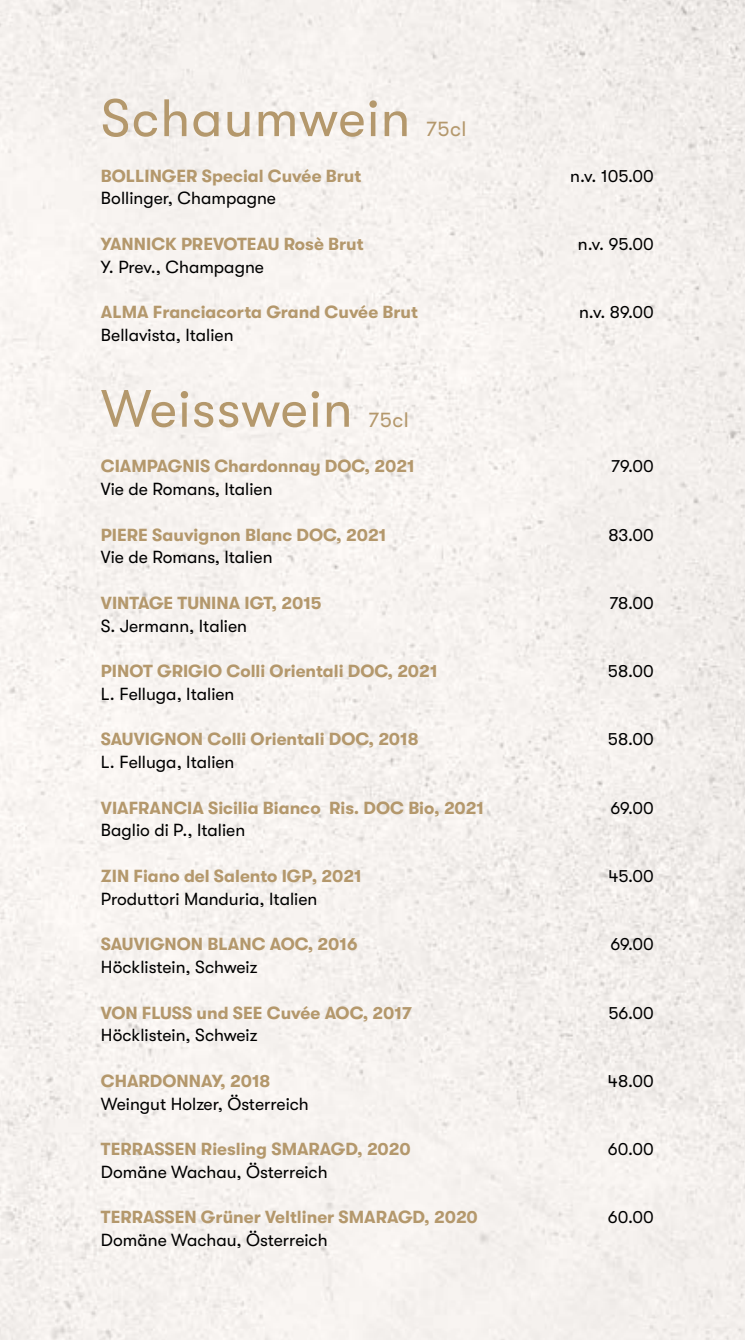
<style>
.page{position:relative;width:745px;height:1340px;background:#fff}
.page>*{position:absolute;margin:0;border:0;box-sizing:border-box;transform-origin:0 0}
.t1{font:52.5px "GT Walsheim";letter-spacing:.025em;color:#b4986c}
.t2{font:21px "GT Walsheim";letter-spacing:.025em;color:#b4986c}
.t3{font:700 17.5px "GT Walsheim";color:#b4986c}
.t4{font:17.5px "GT Walsheim";color:#000}
</style>
<div class="page">
<div style="left:0;top:0;width:744px;height:1339px;background:#f6f2ef"></div>
<h1 class="t1" style="left:101px;top:89px;width:310px">Schaumwein</h1>
<p class="t2" style="left:426px;top:117px;width:42px">75cl</p>
<p class="t3" style="left:101px;top:166px;width:262px">BOLLINGER Special Cuvée Brut</p>
<p class="t4" style="left:570px;top:166px;width:85px">n.v. 105.00</p>
<p class="t4" style="left:101px;top:189px;width:176px">Bollinger, Champagne</p>
<p class="t3" style="left:101px;top:234px;width:264px">YANNICK PREVOTEAU Rosè Brut</p>
<p class="t4" style="left:577px;top:234px;width:77px">n.v. 95.00</p>
<p class="t4" style="left:101px;top:257px;width:164px">Y. Prev., Champagne</p>
<p class="t3" style="left:101px;top:302px;width:318px">ALMA Franciacorta Grand Cuvée Brut</p>
<p class="t4" style="left:578px;top:302px;width:76px">n.v. 89.00</p>
<p class="t4" style="left:101px;top:325px;width:134px">Bellavista, Italien</p>
<h1 class="t1" style="left:101px;top:379px;width:253px">Weisswein</h1>
<p class="t2" style="left:368px;top:408px;width:42px">75cl</p>
<p class="t3" style="left:101px;top:456px;width:315px">CIAMPAGNIS Chardonnay DOC, 2021</p>
<p class="t4" style="left:611px;top:456px;width:44px">79.00</p>
<p class="t4" style="left:101px;top:479px;width:173px">Vie de Romans, Italien</p>
<p class="t3" style="left:101px;top:524px;width:287px">PIERE Sauvignon Blanc DOC, 2021</p>
<p class="t4" style="left:608px;top:525px;width:47px">83.00</p>
<p class="t4" style="left:101px;top:547px;width:173px">Vie de Romans, Italien</p>
<p class="t3" style="left:101px;top:593px;width:222px">VINTAGE TUNINA IGT, 2015</p>
<p class="t4" style="left:609px;top:593px;width:46px">78.00</p>
<p class="t4" style="left:101px;top:616px;width:147px">S. Jermann, Italien</p>
<p class="t3" style="left:101px;top:661px;width:338px">PINOT GRIGIO Colli Orientali DOC, 2021</p>
<p class="t4" style="left:607px;top:661px;width:47px">58.00</p>
<p class="t4" style="left:101px;top:684px;width:135px">L. Felluga, Italien</p>
<p class="t3" style="left:101px;top:729px;width:319px">SAUVIGNON Colli Orientali DOC, 2018</p>
<p class="t4" style="left:607px;top:729px;width:47px">58.00</p>
<p class="t4" style="left:101px;top:752px;width:135px">L. Felluga, Italien</p>
<p class="t3" style="left:101px;top:797px;width:384px">VIAFRANCIA Sicilia Bianco Ris. DOC Bio, 2021</p>
<p class="t4" style="left:610px;top:798px;width:45px">69.00</p>
<p class="t4" style="left:101px;top:820px;width:146px">Baglio di P., Italien</p>
<p class="t3" style="left:101px;top:866px;width:262px">ZIN Fiano del Salento IGP, 2021</p>
<p class="t4" style="left:608px;top:866px;width:47px">45.00</p>
<p class="t4" style="left:101px;top:889px;width:218px">Produttori Manduria, Italien</p>
<p class="t3" style="left:101px;top:934px;width:258px">SAUVIGNON BLANC AOC, 2016</p>
<p class="t4" style="left:610px;top:934px;width:45px">69.00</p>
<p class="t4" style="left:101px;top:957px;width:158px">Höcklistein, Schweiz</p>
<p class="t3" style="left:101px;top:1002px;width:312px">VON FLUSS und SEE Cuvée AOC, 2017</p>
<p class="t4" style="left:608px;top:1002px;width:47px">56.00</p>
<p class="t4" style="left:101px;top:1025px;width:158px">Höcklistein, Schweiz</p>
<p class="t3" style="left:101px;top:1070px;width:171px">CHARDONNAY, 2018</p>
<p class="t4" style="left:607px;top:1071px;width:47px">48.00</p>
<p class="t4" style="left:101px;top:1093px;width:209px">Weingut Holzer, Österreich</p>
<p class="t3" style="left:101px;top:1139px;width:311px">TERRASSEN Riesling SMARAGD, 2020</p>
<p class="t4" style="left:607px;top:1139px;width:47px">60.00</p>
<p class="t4" style="left:101px;top:1162px;width:228px">Domäne Wachau, Österreich</p>
<p class="t3" style="left:101px;top:1207px;width:378px">TERRASSEN Grüner Veltliner SMARAGD, 2020</p>
<p class="t4" style="left:607px;top:1207px;width:47px">60.00</p>
<p class="t4" style="left:101px;top:1230px;width:228px">Domäne Wachau, Österreich</p>
</div>
